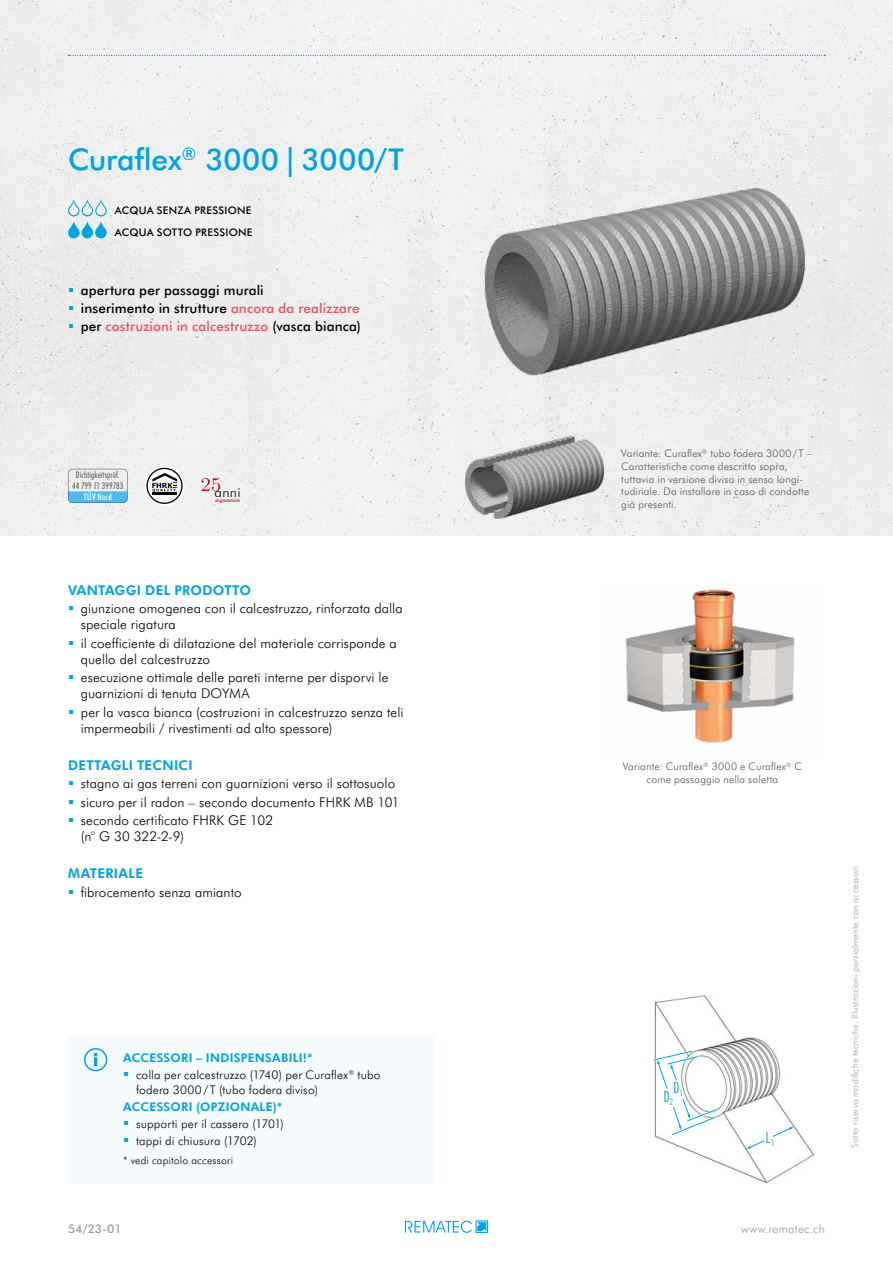
<style>
.page{position:relative;width:893px;height:1263px;background:#fff}
.page>*{position:absolute;margin:0;border:0;box-sizing:border-box;transform-origin:0 0}
.t1{font:500 30px "Futura BT";color:#00a2e2}
.t2{font:300 condensed 15.3px "Futura BT";color:#00a3e2}
.t3{font:300 13.5px/16.2px "Futura BT";letter-spacing:.01em;color:#000}
.t4{font:500 13.5px/18px "Futura BT";letter-spacing:.01em;color:#000}
.t5{font:700 13.5px "Futura BT";letter-spacing:.015em;color:#00a2e2}
.t6{font:300 13.2px "Futura BT";color:#000;scale:1.05 1}
.t7{font:300 12px/17.1px "Futura BT";letter-spacing:.015em;color:#000}
.t8{font:700 12px "Futura BT";letter-spacing:.025em;color:#00a2e2}
.t9{font:300 12px "Futura BT";letter-spacing:.015em;color:#9c9c9d}
.t10{font:500 12px "Futura BT";color:#9c9c9d}
.t11{font:300 10.5px/12.6px "Futura BT";letter-spacing:.02em;color:#565655}
.t12{font:500 10.5px/21.9px "Futura BT";letter-spacing:.025em;color:#000}
.t13{font:300 10.5px "Futura BT";letter-spacing:.015em;color:#000}
.t14{font:300 9px "Futura BT";letter-spacing:.02em;color:#9c9c9d}
.t15{font:300 condensed 9px "Futura BT";letter-spacing:.02em;color:#3c3c3b}
.t16{font:500 condensed 9px "Futura BT";letter-spacing:.025em;color:#fff}
.t17{font:700 6.9px "Verdana";color:#000}
.t18{font:500 5.1px "Futura BT";color:#be0c28}
.s1{color:#ea4f5f}
.s2{font-size:4.5px}
.s3{font-weight:700;color:#00a2e2}
</style>
<div class="page">
<div style="left:0;top:0;width:893px;height:535px;background:#efefef"></div>
<svg style="left:405px;top:1220px;width:83px;height:13px"></svg>
<svg style="left:68px;top:55px;width:758px;height:1px"></svg>
<img style="left:475px;top:171px;width:334px;height:210px">
<img style="left:459px;top:422px;width:156px;height:113px">
<svg style="left:68px;top:469px;width:60px;height:34px"></svg>
<img style="left:654px;top:995px;width:161px;height:188px">
<svg style="left:653px;top:1049px;width:66px;height:88px"></svg>
<svg style="left:746px;top:1126px;width:48px;height:23px"></svg>
<img style="left:625px;top:589px;width:170px;height:154px">
<svg style="left:145px;top:466px;width:39px;height:40px"></svg>
<svg style="left:146px;top:468px;width:37px;height:36px"></svg>
<svg style="left:201px;top:478px;width:19px;height:13px"></svg>
<svg style="left:68px;top:199px;width:39px;height:39px"></svg>
<div style="left:68px;top:1035px;width:366px;height:149px;background:#f6fbfe"></div>
<svg style="left:81px;top:1045px;width:30px;height:29px"></svg>
<div style="left:85px;top:1049px;width:22px;height:21px;background:#edf6fd;border-radius:50%"></div>
<div style="left:84px;top:1048px;width:23px;height:23px;border:2px solid #00a2e2;border-radius:50%"></div>
<svg style="left:94px;top:1053px;width:3px;height:13px"></svg>
<svg style="left:69px;top:288px;width:4px;height:4px"></svg>
<svg style="left:69px;top:306px;width:4px;height:4px"></svg>
<svg style="left:69px;top:324px;width:4px;height:4px"></svg>
<h1 class="t1" style="left:68px;top:138px;width:337px">Curaflex<sup>®</sup> 3000|3000/T</h1>
<p class="t12" style="left:115px;top:199px;width:139px">ACQUA SENZA PRESSIONE<br>ACQUA SOTTO PRESSIONE</p>
<p class="t4" style="left:81px;top:281px;width:282px">apertura per passaggi murali<br>inserimento in strutture <span class="s1">ancora da realizzare </span>per <span class="s1">costruzioni in calcestruzzo</span> (vasca bianca)</p>
<p class="t15" style="left:76px;top:469px;width:45px">Dichtigkeitsprüf.</p>
<p class="t16" style="left:84px;top:491px;width:30px">TÜV Nord</p>
<p class="t15" style="left:72px;top:481px;width:53px">44 799 11 399783</p>
<p class="t17" style="left:152px;top:480px;width:23px">FHRK</p>
<p class="t6" style="left:215px;top:484px;width:26px">anni</p>
<p class="t18" style="left:215px;top:497px;width:26px"><span class="s2">di</span>garanzia</p>
<p class="t5" style="left:68px;top:580px;width:185px">VANTAGGI DEL PRODOTTO</p>
<p class="t3" style="left:81px;top:600px;width:323px">giunzione omogenea con il calcestruzzo, rinforzata dalla speciale rigatura</p>
<p class="t3" style="left:81px;top:634px;width:317px">il coefficiente di dilatazione del materiale corrisponde a quello del calcestruzzo</p>
<p class="t3" style="left:81px;top:669px;width:309px">esecuzione ottimale delle pareti interne per disporvi le guarnizioni di tenuta DOYMA</p>
<p class="t3" style="left:81px;top:703px;width:324px">per la vasca bianca (costruzioni in calcestruzzo senza teli impermeabili / rivestimenti ad alto spessore)</p>
<p class="t5" style="left:68px;top:756px;width:126px">DETTAGLI TECNICI</p>
<p class="t3" style="left:81px;top:774px;width:320px;line-height:18.3px">stagno ai gas terreni con guarnizioni verso il sottosuolo sicuro per il radon – secondo documento FHRK MB 101 secondo certificato FHRK GE 102</p>
<p class="t3" style="left:81px;top:828px;width:105px">(n° G 30 322-2-9)</p>
<p class="t5" style="left:68px;top:864px;width:77px">MATERIALE</p>
<p class="t3" style="left:81px;top:883px;width:162px">fibrocemento senza amianto</p>
<p class="t7" style="left:136px;top:1049px;width:246px;text-indent:-13px"><span class="s3">ACCESSORI – INDISPENSABILI!*<br></span>colla per calcestruzzo (1740) per Curaflex<sup>®</sup> tubo</p>
<p class="t7" style="left:136px;top:1081px;width:183px">fodera 3000/ T (tubo fodera diviso)</p>
<p class="t8" style="left:123px;top:1098px;width:161px">ACCESSORI (OPZIONALE)*</p>
<p class="t7" style="left:136px;top:1115px;width:149px">supporti per il cassero (1701) tappi di chiusura (1702)</p>
<p class="t13" style="left:123px;top:1153px;width:111px">* vedi capitolo accessori</p>
<p class="t10" style="left:68px;top:1220px;width:55px">54/23-01</p>
<p class="t11" style="left:621px;top:447px;width:192px">Variante: Curaflex<sup>®</sup> tubo fodera 3000/T – Caratteristiche come descritto sopra, tuttavia in versione divisa in senso longi&shy;tudinale. Da installare in caso di condotte già presenti.</p>
<p class="t11" style="left:623px;top:760px;width:181px;text-align:center">Variante: Curaflex<sup>®</sup> 3000 e Curaflex<sup>®</sup> C come passaggio nella soletta</p>
<p class="t2" style="left:673px;top:1079px;width:11px">D<sub>1</sub></p>
<p class="t2" style="left:663px;top:1087px;width:11px">D<sub>2</sub></p>
<p class="t2" style="left:766px;top:1129px;width:11px">L<sub>1</sub></p>
<p class="t14" style="left:849px;top:1148px;width:286px;rotate:-90deg">Sotto riserva modifiche tecniche. Illustrazioni parzialmente con accessori.</p>
<p class="t9" style="left:741px;top:1221px;width:85px">www.rematec.ch</p>
</div>
